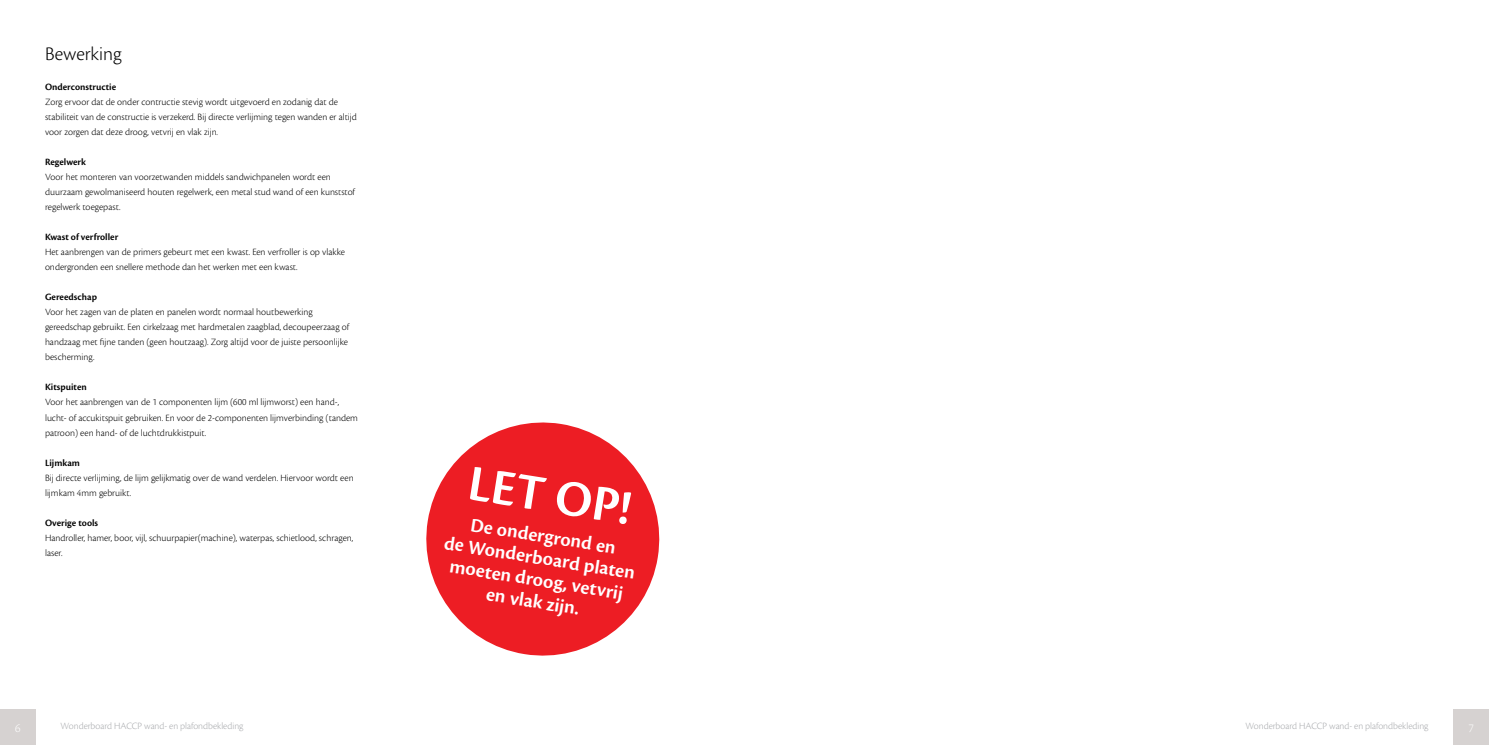
<style>
.page{position:relative;width:1489px;height:745px;background:#fff}
.page>*{position:absolute;margin:0;border:0;box-sizing:border-box;transform-origin:0 0}
.t1{font:600 52.38px "Cronos Pro";color:#fff}
.t2{font:600 20.25px/22px "Cronos Pro";color:#fff;text-align:center}
.t3{font:300 20px "Cronos Pro";color:#000}
.t4{font:12.5px "Cronos Pro Lt Subh";color:#fff}
.t5{font:300 10px/15px "Cronos Pro";color:#000}
.t6{font:600 10px "Cronos Pro";color:#000}
.t7{font:10px "Cronos Pro Lt Subh";color:#a7a9ac}
</style>
<div class="page">
<div style="left:0;top:709px;width:35px;height:35px;background:#d6d2d1"></div>
<div style="left:1453px;top:709px;width:35px;height:35px;background:#d6d2d1"></div>
<svg style="left:426px;top:422px;width:234px;height:234px;fill:#ed1d24"></svg>
<h3 class="t3" style="left:45px;top:42px;width:78px">Bewerking</h3>
<p class="t6" style="left:45px;top:81px;width:73px">Onderconstructie</p>
<p class="t5" style="left:45px;top:94px;width:313px">Zorg ervoor dat de onder contructie stevig wordt uitgevoerd en zodanig dat de stabiliteit van de constructie is verzekerd. Bij directe verlijming tegen wanden er altijd voor zorgen dat deze droog, vetvrij en vlak zijn.</p>
<p class="t6" style="left:45px;top:156px;width:42px">Regelwerk</p>
<p class="t5" style="left:45px;top:169px;width:311px">Voor het monteren van voorzetwanden middels sandwichpanelen wordt een duurzaam gewolmaniseerd houten regelwerk, een metal stud wand of een kunststof regelwerk toegepast.</p>
<p class="t6" style="left:45px;top:231px;width:75px">Kwast of verfroller</p>
<p class="t5" style="left:45px;top:244px;width:301px">Het aanbrengen van de primers gebeurt met een kwast. Een verfroller is op vlakke ondergronden een snellere methode dan het werken met een kwast.</p>
<p class="t6" style="left:45px;top:291px;width:53px">Gereedschap</p>
<p class="t5" style="left:45px;top:304px;width:306px">Voor het zagen van de platen en panelen wordt normaal houtbewerking gereedschap gebruikt. Een cirkelzaag met hardmetalen zaagblad, decoupeerzaag of handzaag met fijne tanden (geen houtzaag). Zorg altijd voor de juiste persoonlijke bescherming.</p>
<p class="t6" style="left:45px;top:381px;width:43px">Kitspuiten</p>
<p class="t5" style="left:45px;top:394px;width:314px">Voor het aanbrengen van de 1 componenten lijm (600 ml lijmworst) een hand-, lucht- of accukitspuit gebruiken. En voor de 2-componenten lijmverbinding (tandem patroon) een hand- of de luchtdrukkistpuit.</p>
<p class="t6" style="left:45px;top:456px;width:36px">Lijmkam</p>
<p class="t5" style="left:45px;top:469px;width:310px">Bij directe verlijming, de lijm gelijkmatig over de wand verdelen. Hiervoor wordt een lijmkam 4mm gebruikt.</p>
<p class="t6" style="left:45px;top:516px;width:55px">Overige tools</p>
<p class="t5" style="left:45px;top:529px;width:309px">Handroller, hamer, boor, vijl, schuurpapier(machine), waterpas, schietlood, schragen, laser.</p>
<h1 class="t1" style="left:473px;top:452px;width:166px;rotate:9deg">LET OP!</h1>
<h2 class="t2" style="left:449px;top:510px;width:194px;rotate:9deg">De ondergrond en<br>de Wonderboard platen moeten droog, vetvrij en vlak zijn.</h2>
<p class="t4" style="left:15px;top:720px;width:7px">6</p>
<p class="t7" style="left:60px;top:719px;width:184px">Wonderboard HACCP wand- en plafondbekleding</p>
<p class="t7" style="left:1245px;top:719px;width:184px">Wonderboard HACCP wand- en plafondbekleding</p>
<p class="t4" style="left:1468px;top:720px;width:7px">7</p>
</div>
